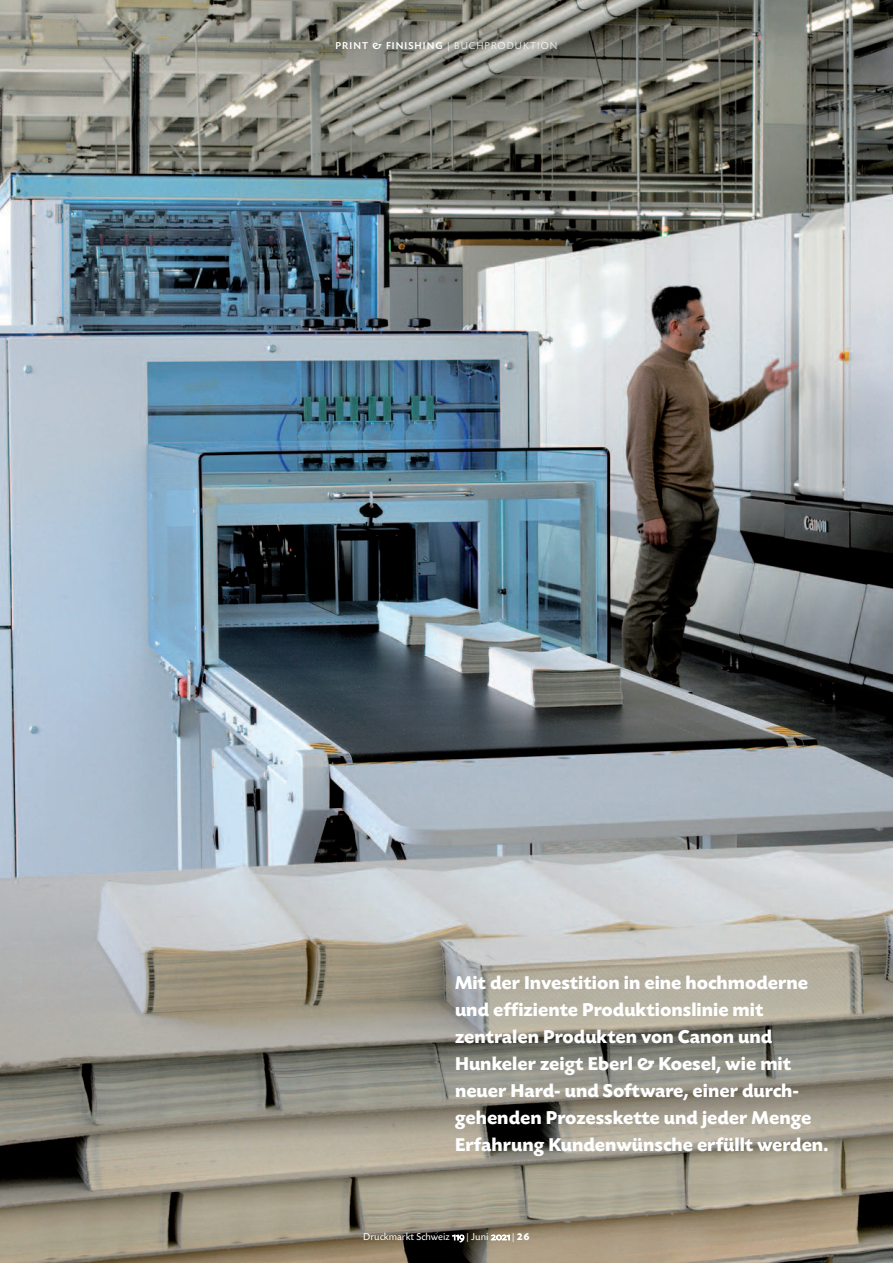
<style>
.page{position:relative;width:893px;height:1263px;background:#fff}
.page>*{position:absolute;margin:0;border:0;box-sizing:border-box;transform-origin:0 0}
.t1{font:700 19.5px/27px "Today SB";color:#fff}
.t2{font:10.5px "Today SB";color:#fff}
.t3{font:500 10.5px "Today SB";letter-spacing:.1em;color:#fff}
.s1{font-weight:300}
.s2{font-family:"Today SB Caps Lig"}
.s3{font-weight:700}
</style>
<div class="page">
<img style="left:0;top:0;width:893px;height:1263px">
<p class="t3" style="left:335px;top:40px;width:224px">PRINT &amp; FINISHING <span class="s1">| BUCHPRODUKTION</span></p>
<p class="t1" style="left:455px;top:969px;width:375px">Mit der Investition in eine hochmoderne und effiziente Produktionslinie mit zentralen Produkten von Canon und Hunkeler zeigt Eberl &amp; Koesel, wie mit neuer Hard- und Software, einer durch&shy;gehenden Prozesskette und jeder Menge Erfahrung Kundenwünsche erfüllt werden.</p>
<p class="t2" style="left:363px;top:1230px;width:168px">Druckmarkt Schweiz <span class="s2">119</span> | Juni <span class="s2">2021</span> | <span class="s3">26</span></p>
</div>
